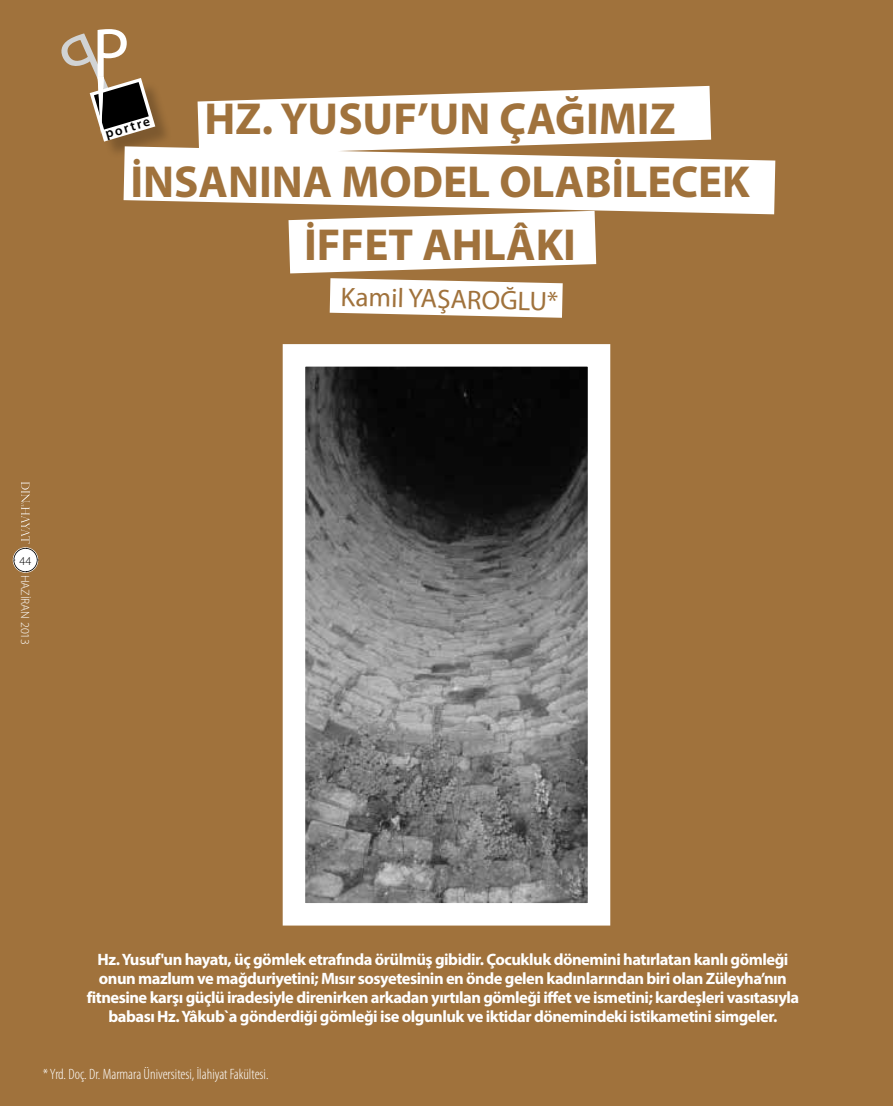
<style>
.page{position:relative;width:893px;height:1106px;background:#a0723c}
.page>*{position:absolute;margin:0;border:0;box-sizing:border-box;transform-origin:0 0}
.t1{font:70.35px "Myriad Pro";color:#fff}
.t2{font:700 45px/63px "Myriad Pro";color:#a0723c;text-align:center}
.t3{font:27px "Myriad Pro";color:#a0723c}
.t4{font:700 16.5px/19px "Myriad Pro";letter-spacing:-.03em;color:#fff;text-align:center}
.t5{font:300 condensed 15px "Myriad Pro";color:#fff}
.t6{font:600 13.5px "Myriad Pro";color:#000}
.t7{font:300 12px "Myriad Pro";color:#fff}
.t8{font:300 12px "Myriad Pro";color:#000}
</style>
<div class="page">
<div style="left:93px;top:81px;width:80px;height:79px;background:#000;opacity:.22"></div>
<img style="left:306px;top:367px;width:281px;height:535px">
<div style="left:283px;top:344px;width:327px;height:581px;border:22px solid #fff"></div>
<svg style="left:198px;top:86px;width:513px;height:60px;background:#f0e9e1"></svg>
<svg style="left:124px;top:146px;width:651px;height:68px;fill:#fff"></svg>
<svg style="left:288px;top:211px;width:308px;height:107px"></svg>
<svg style="left:13px;top:482px;width:25px;height:90px"></svg>
<svg style="left:89px;top:76px;width:66px;height:66px"></svg>
<h1 class="t1" style="left:92px;top:10px;width:39px">P</h1>
<h2 class="t2" style="left:130px;top:86px;width:621px">HZ. YUSUF’UN ÇAĞIMIZ<br>İNSANINA MODEL OLABİLECEK<br>İFFET AHLÂKI</h2>
<p class="t6" style="left:103px;top:126px;width:47px;rotate:-16deg">portre</p>
<h3 class="t3" style="left:341px;top:280px;width:219px;rotate:1deg">Kamil YAŞAROĞLU*</h3>
<p class="t8" style="left:20px;top:553px;width:13px">44</p>
<p class="t7" style="left:32px;top:574px;width:72px;rotate:90deg">HAZİRAN 2013</p>
<p class="t4" style="left:87px;top:949px;width:714px">Hz. Yusuf'un hayatı, üç gömlek etrafında örülmüş gibidir. Çocukluk dönemini hatırlatan kanlı gömleği onun mazlum ve mağduriyetini; Mısır sosyetesinin en önde gelen kadınlarından biri olan Züleyha’nın fitnesine karşı güçlü iradesiyle direnirken arkadan yırtılan gömleği iffet ve ismetini; kardeşleri vasıtasıyla babası Hz. Yâkub`a gönderdiği gömleği ise olgunluk ve iktidar dönemindeki istikametini simgeler.</p>
<p class="t5" style="left:43px;top:1065px;width:227px">* Yrd. Doç. Dr. Marmara Üniversitesi, İlahiyat Fakültesi.</p>
</div>
